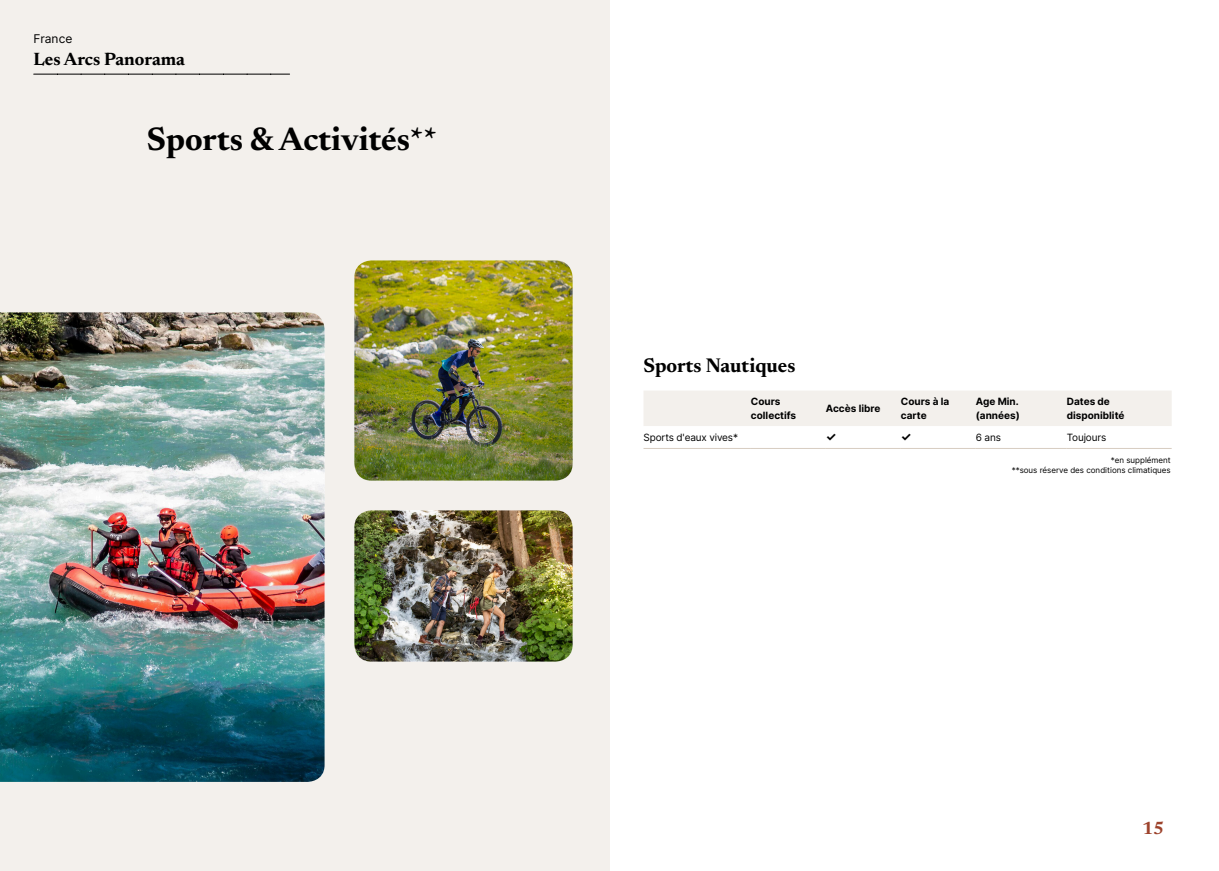
<style>
.page{position:relative;width:1219px;height:871px;background:#fff}
.page>*{position:absolute;margin:0;border:0;box-sizing:border-box;transform-origin:0 0}
.t1{font:700 33px "Newsreader 24 pt";color:#000}
.t2{font:700 20px "Newsreader 24 pt";color:#000}
.t3{font:700 18px "Newsreader 24 pt";color:#000}
.t4{font:700 18px "Newsreader 24 pt";color:#9d432c}
.t5{font:12px "Inter";color:#000}
.t6{font:700 12px "Inter";color:#000}
.t7{font:700 10px/14px "Inter";color:#000}
.t8{font:10px "Inter";letter-spacing:-.015em;color:#000}
.t9{font:8px/9.6px "Inter";color:#000;text-align:right}
</style>
<div class="page">
<div style="left:0;top:0;width:609px;height:870px;background:#f3f0ec"></div>
<img style="left:354px;top:260px;width:219px;height:220px">
<img style="left:0;top:312px;width:325px;height:469px">
<img style="left:354px;top:510px;width:219px;height:151px">
<svg style="left:34px;top:74px;width:256px;height:1px"></svg>
<div style="left:644px;top:391px;width:528px;height:35px;background:#f3f0ec"></div>
<hr style="left:643px;top:448px;width:108px;height:1px;background:#d7cdc1">
<hr style="left:751px;top:448px;width:75px;height:1px;background:#d7cdc1">
<hr style="left:826px;top:448px;width:75px;height:1px;background:#d7cdc1">
<hr style="left:901px;top:448px;width:75px;height:1px;background:#d7cdc1">
<hr style="left:976px;top:448px;width:91px;height:1px;background:#d7cdc1">
<hr style="left:1067px;top:448px;width:105px;height:1px;background:#d7cdc1">
<p class="t5" style="left:33px;top:30px;width:40px">France</p>
<h3 class="t3" style="left:33px;top:46px;width:153px">Les Arcs Panorama</h3>
<h1 class="t1" style="left:147px;top:115px;width:292px">Sports &amp; Activités**</h1>
<h2 class="t2" style="left:643px;top:351px;width:153px">Sports Nautiques</h2>
<p class="t7" style="left:751px;top:394px;width:47px">Cours collectifs</p>
<p class="t7" style="left:826px;top:401px;width:56px">Accès libre</p>
<p class="t7" style="left:901px;top:394px;width:50px">Cours à la carte</p>
<p class="t7" style="left:976px;top:394px;width:45px">Age Min. (années)</p>
<p class="t7" style="left:1067px;top:394px;width:59px">Dates de disponiblité</p>
<p class="t8" style="left:643px;top:429px;width:96px">Sports d'eaux vives*</p>
<p class="t6" style="left:826px;top:428px;width:12px">✓</p>
<p class="t6" style="left:901px;top:428px;width:12px">✓</p>
<p class="t8" style="left:976px;top:429px;width:27px">6 ans</p>
<p class="t8" style="left:1067px;top:429px;width:41px">Toujours</p>
<p class="t9" style="left:1012px;top:455px;width:161px">*en supplément<br>**sous réserve des conditions climatiques</p>
<h3 class="t4" style="left:1142px;top:814px;width:24px">15</h3>
</div>
